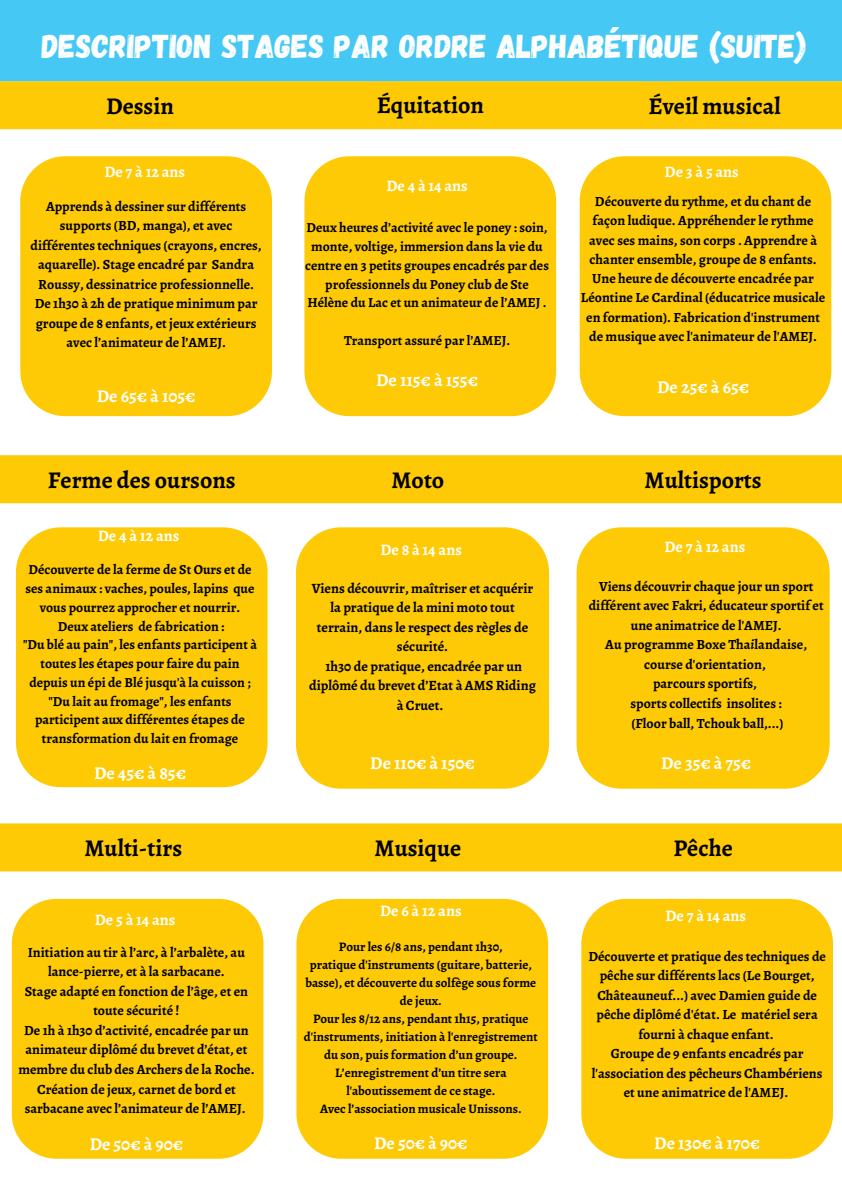
<style>
.page{position:relative;width:842px;height:1191px;background:#fff}
.page>*{position:absolute;margin:0;border:0;box-sizing:border-box;transform-origin:0 0}
.t1{font:33px "Gagalin";color:#fff}
.t2{font:700 24px "Alegreya";color:#000}
.t3{font:700 18px "Alegreya";color:#fff}
.t4{font:700 16px "Alegreya";letter-spacing:.085em;color:#fff}
.t5{font:700 16px "Alegreya";letter-spacing:.175em;color:#fff}
.t6{font:700 14.2px/19.5px "Alegreya";color:#000;text-align:center}
.t7{font:700 14px/19.5px "Alegreya";color:#000;text-align:center}
.t8{font:700 13.8px/18.7px "Alegreya";color:#000;text-align:center}
.t9{font:700 13px/18px "Alegreya";color:#000;text-align:center}
.s1{font-style:italic}
</style>
<div class="page">
<div style="left:0;top:81px;width:842px;height:48px;background:#feca05"></div>
<div style="left:0;top:455px;width:842px;height:48px;background:#feca05"></div>
<div style="left:0;top:823px;width:842px;height:48px;background:#feca05"></div>
<div style="left:16px;top:527px;width:252px;height:260px;background:#feca05"></div>
<div style="left:296px;top:527px;width:253px;height:261px;background:#feca05"></div>
<div style="left:577px;top:527px;width:253px;height:261px;background:#feca05"></div>
<div style="left:580px;top:156px;width:251px;height:260px;background:#feca05"></div>
<div style="left:20px;top:156px;width:252px;height:260px;background:#feca05"></div>
<div style="left:12px;top:898px;width:251px;height:260px;background:#feca05"></div>
<div style="left:296px;top:898px;width:252px;height:260px;background:#feca05"></div>
<div style="left:581px;top:898px;width:252px;height:260px;background:#feca05"></div>
<div style="left:304px;top:156px;width:252px;height:260px;background:#feca05"></div>
<div style="left:0;top:0;width:842px;height:81px;background:#45c8f4"></div>
<p class="t1" style="left:42px;top:25px;width:766px">DESCRIPTION STAGES PAR ORDRE ALPHABÉTIQUE (SUITE)</p>
<p class="t2" style="left:106px;top:90px;width:69px">Dessin</p>
<p class="t4" style="left:104px;top:161px;width:82px">De7à12ans</p>
<p class="t7" style="left:31px;top:196px;width:233px">Apprends à dessiner sur différents supports (BD, manga), et avec différentes techniques (crayons, encres, aquarelle). Stage encadré par Sandra Roussy, dessinatrice professionnelle.</p>
<p class="t7" style="left:35px;top:294px;width:224px">De 1h30 à 2h de pratique minimum par groupe de 8 enfants, et jeux extérieurs avec l’animateur de l’AMEJ.</p>
<p class="t3" style="left:97px;top:384px;width:100px">De 65€ à 105€</p>
<p class="t2" style="left:48px;top:463px;width:189px">Ferme des oursons</p>
<p class="t4" style="left:98px;top:525px;width:83px">De4à12ans</p>
<p class="t8" style="left:26px;top:560px;width:230px">Découverte de la ferme de St Ours et de ses animaux : vaches, poules, lapins que vous pourrez approcher et nourrir.</p>
<p class="t8" style="left:58px;top:616px;width:168px">Deux ateliers de fabrication :</p>
<p class="t8" style="left:23px;top:635px;width:235px">"Du blé au pain", les enfants participent à toutes les étapes pour faire du pain depuis un épi de Blé jusqu'à la cuisson ;</p>
<p class="t8" style="left:35px;top:691px;width:211px">"Du lait au fromage", les enfants participent aux différentes étapes de transformation du lait en fromage</p>
<p class="t3" style="left:94px;top:760px;width:93px">De 45€ à 85€</p>
<p class="t2" style="left:84px;top:831px;width:99px">Multi-tirs</p>
<p class="t4" style="left:95px;top:908px;width:82px">De5à14ans</p>
<p class="t7" style="left:28px;top:941px;width:219px">Initiation au tir à l’arc, à l’arbalète, au lance-pierre, et à la sarbacane.</p>
<p class="t7" style="left:25px;top:981px;width:225px">Stage adapté en fonction de l’âge, et en toute sécurité !</p>
<p class="t7" style="left:18px;top:1020px;width:238px">De 1h à 1h30 d’activité, encadrée par un animateur diplômé du brevet d’état, et membre du club des Archers de la Roche.<br>Création de jeux, carnet de bord et sarbacane avec l’animateur de l’AMEJ.</p>
<p class="t3" style="left:90px;top:1131px;width:95px">De 50€ à 90€</p>
<p class="t2" style="left:377px;top:89px;width:109px">Équitation</p>
<p class="t2" style="left:648px;top:90px;width:134px">Éveil musical</p>
<p class="t4" style="left:386px;top:175px;width:83px">De4à14ans</p>
<p class="t8" style="left:305px;top:218px;width:245px">Deux heures d’activité avec le poney : soin, monte, voltige, immersion dans la vie du centre en 3 petits groupes encadrés par des professionnels du Poney club de Ste Hélène du Lac et un animateur de l’AMEJ .</p>
<p class="t8" style="left:344px;top:331px;width:168px">Transport assuré par l’AMEJ.</p>
<p class="t3" style="left:376px;top:368px;width:103px">De 115€ à 155€</p>
<p class="t2" style="left:391px;top:463px;width:54px">Moto</p>
<p class="t4" style="left:380px;top:539px;width:83px">De8à14ans</p>
<p class="t6" style="left:312px;top:578px;width:223px">Viens découvrir, maîtriser et acquérir la pratique de la mini moto tout terrain, dans le respect des règles de sécurité.</p>
<p class="t6" style="left:309px;top:656px;width:228px">1h30 de pratique, encadrée par un diplômé du brevet d’Etat à AMS Riding à Cruet.</p>
<p class="t3" style="left:370px;top:750px;width:106px">De 110€ à 150€</p>
<p class="t5" style="left:665px;top:160px;width:76px">De3à5ans</p>
<p class="t7" style="left:581px;top:192px;width:246px;line-height:19.2px">Découverte du rythme, et du chant de façon ludique. Appréhender le rythme avec ses mains, son corps . Apprendre à chanter ensemble, groupe de 8 enfants.<br>Une heure de découverte encadrée par Léontine Le Cardinal (éducatrice musicale en formation). Fabrication d'instrument de musique avec l'animateur de l'AMEJ.</p>
<p class="t3" style="left:657px;top:374px;width:93px">De 25€ à 65€</p>
<p class="t2" style="left:644px;top:463px;width:119px">Multisports</p>
<p class="t4" style="left:664px;top:535px;width:82px">De7à12ans</p>
<p class="t7" style="left:589px;top:576px;width:236px">Viens découvrir chaque jour un sport différent avec Fakri, éducateur sportif et une animatrice de l'AMEJ.</p>
<p class="t7" style="left:605px;top:635px;width:203px">Au programme Boxe Tha<span class="s1">i</span>landaise, course d'orientation,</p>
<p class="t7" style="left:653px;top:674px;width:105px">parcours sportifs,</p>
<p class="t7" style="left:630px;top:693px;width:153px">sports collectifs insolites :</p>
<p class="t7" style="left:631px;top:713px;width:153px">(Floor ball, Tchouk ball,...)</p>
<p class="t3" style="left:661px;top:750px;width:92px">De 35€ à 75€</p>
<p class="t2" style="left:375px;top:831px;width:88px">Musique</p>
<p class="t2" style="left:673px;top:831px;width:61px">Pêche</p>
<p class="t4" style="left:380px;top:899px;width:83px">De6à12ans</p>
<p class="t9" style="left:339px;top:937px;width:165px">Pour les 6/8 ans, pendant 1h30,</p>
<p class="t9" style="left:305px;top:955px;width:232px">pratique d'instruments (guitare, batterie, basse), et découverte du solfège sous forme de jeux.</p>
<p class="t9" style="left:304px;top:1009px;width:236px">Pour les 8/12 ans, pendant 1h15, pratique d'instruments, initiation à l'enregistrement du son, puis formation d’un groupe.</p>
<p class="t9" style="left:335px;top:1063px;width:173px">L’enregistrement d’un titre sera l'aboutissement de ce stage.</p>
<p class="t9" style="left:320px;top:1099px;width:203px">Avec l’association musicale Unissons.</p>
<p class="t3" style="left:374px;top:1130px;width:95px">De 50€ à 90€</p>
<p class="t4" style="left:665px;top:904px;width:82px">De7à14ans</p>
<p class="t7" style="left:588px;top:946px;width:239px">Découverte et pratique des techniques de pêche sur différents lacs (Le Bourget, Châteauneuf...) avec Damien guide de pêche diplômé d'état. Le matériel sera fourni à chaque enfant.</p>
<p class="t7" style="left:592px;top:1043px;width:232px">Groupe de 9 enfants encadrés par l'association des pêcheurs Chambériens et une animatrice de l'AMEJ.</p>
<p class="t3" style="left:654px;top:1130px;width:107px">De 130€ à 170€</p>
</div>
